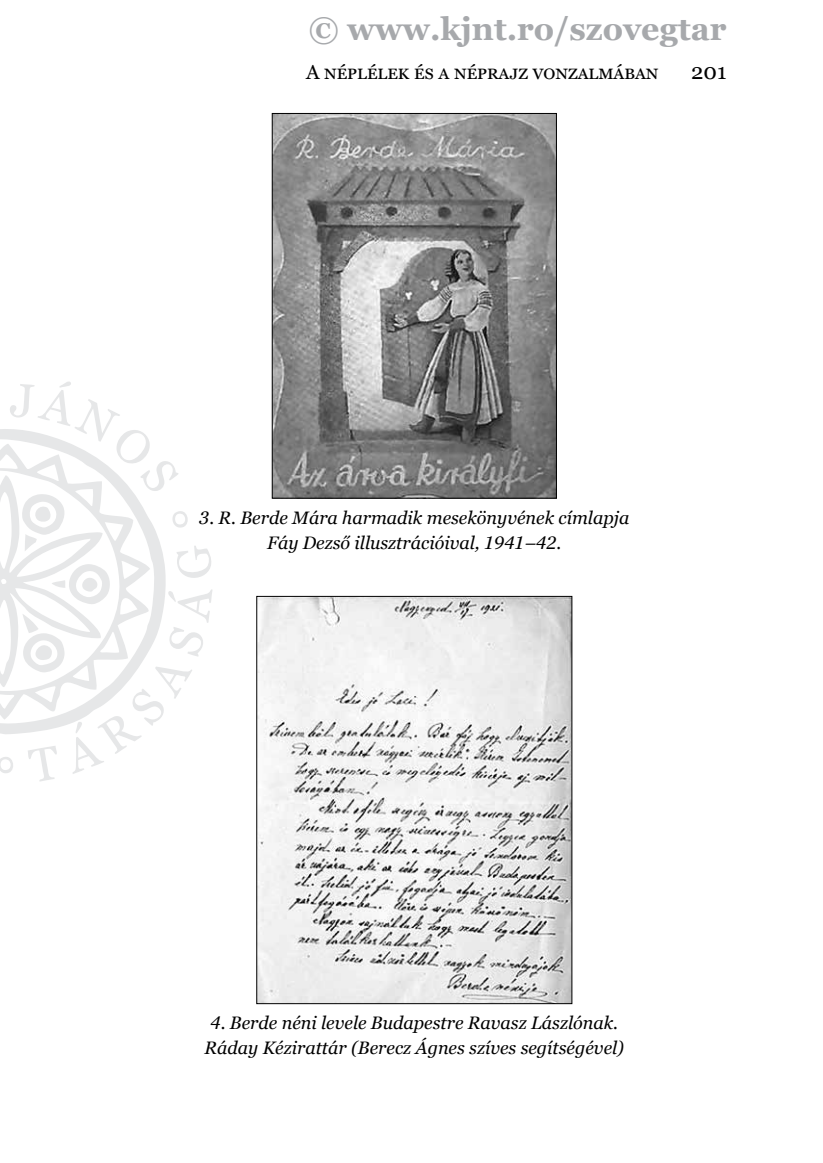
<style>
.page{position:relative;width:823px;height:1163px;background:#fff}
.page>*{position:absolute;margin:0;border:0;box-sizing:border-box;transform-origin:0 0}
.t1{font:700 32px "Georgia";color:#a7a9ac}
.t2{font:22px "Georgia";color:#000}
.t3{font:20px "Georgia";color:#000}
.t4{font:italic 18px/25.2px "Georgia";color:#000;text-align:center}
</style>
<div class="page">
<svg style="left:0;top:381px;width:212px;height:400px"></svg>
<img style="left:273px;top:115px;width:281px;height:381px">
<div style="left:271px;top:113px;width:285px;height:385px;border:1px solid #000"></div>
<img style="left:258px;top:597px;width:312px;height:404px">
<h1 class="t1" style="left:308px;top:8px;width:419px">© www.kjnt.ro/szovegtar</h1>
<p class="t3" style="left:306px;top:60px;width:353px">A néplélek és a néprajz vonzalmában</p>
<p class="t2" style="left:690px;top:58px;width:37px">201</p>
<p class="t4" style="left:199px;top:505px;width:431px">3. R. Berde Mára harmadik mesekönyvének címlapja<br>Fáy Dezső illusztrációival, 1941–42.</p>
<p class="t4" style="left:204px;top:1010px;width:420px">4. Berde néni levele Budapestre Ravasz Lászlónak.<br>Ráday Kézirattár (Berecz Ágnes szíves segítségével)</p>
</div>
